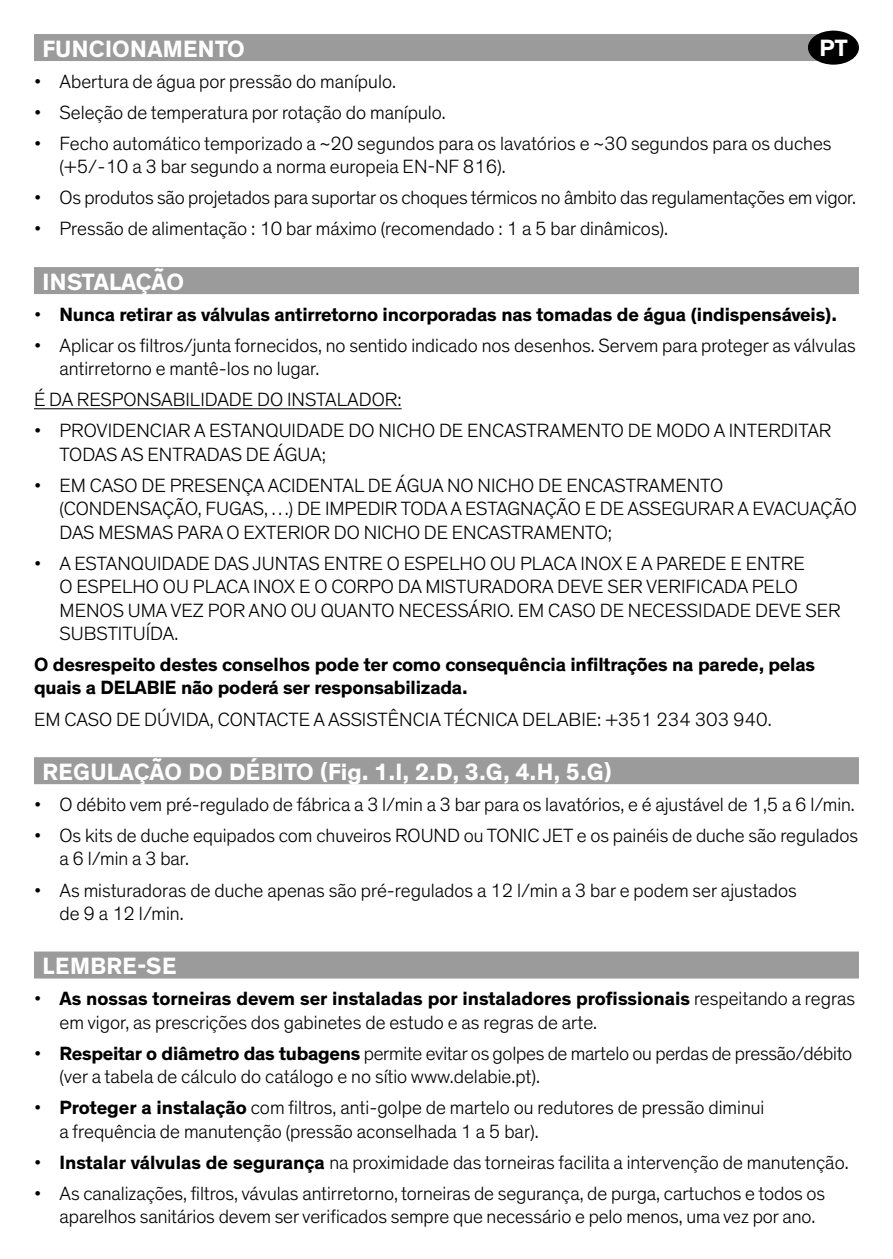
<style>
.page{position:relative;width:893px;height:1259px;background:#fff}
.page>*{position:absolute;margin:0;border:0;box-sizing:border-box;transform-origin:0 0}
.t1{font:700 24px "Theinhardt";letter-spacing:.015em;color:#fff}
.t2{font:700 24px "Theinhardt";letter-spacing:-.005em;color:#fff}
.t3{font:300 19.5px/23.4px "Theinhardt";color:#000}
.t4{font:700 19.5px/23.4px "Theinhardt";letter-spacing:-.01em;color:#000}
.s1{font-weight:300}
.s2{font-weight:700}
</style>
<div class="page">
<div style="left:34px;top:34px;width:808px;height:27px;background:#9b9b9b"></div>
<div style="left:34px;top:267px;width:825px;height:27px;background:#9b9b9b"></div>
<hr style="left:34px;top:408px;width:368px;height:1px;background:#000">
<div style="left:34px;top:757px;width:825px;height:27px;background:#9b9b9b"></div>
<div style="left:34px;top:951px;width:825px;height:27px;background:#9b9b9b"></div>
<div style="left:808px;top:31px;width:51px;height:34px;background:#000;border-radius:50%"></div>
<p class="t1" style="left:820px;top:33px;width:30px">PT</p>
<p class="t1" style="left:43px;top:34px;width:203px">FUNCIONAMENTO</p>
<p class="t3" style="left:34px;top:70px;width:363px">• Abertura de água por pressão do manípulo.</p>
<p class="t3" style="left:34px;top:101px;width:413px">• Seleção de temperatura por rotação do manípulo.</p>
<p class="t3" style="left:60px;top:132px;width:774px;text-indent:-26px">• Fecho automático temporizado a ~20 segundos para os lavatórios e ~30 segundos para os duches (+5/-10 a 3 bar segundo a norma europeia EN-NF 816).</p>
<p class="t3" style="left:34px;top:186px;width:824px">• Os produtos são projetados para suportar os choques térmicos no âmbito das regulamentações em vigor.</p>
<p class="t3" style="left:34px;top:217px;width:635px">• Pressão de alimentação : 10 bar máximo (recomendado : 1 a 5 bar dinâmicos).</p>
<p class="t2" style="left:43px;top:267px;width:143px">INSTALAÇÃO</p>
<p class="t4" style="left:34px;top:303px;width:805px"><span class="s1">•</span> Nunca retirar as válvulas antirretorno incorporadas nas tomadas de água (indispensáveis).</p>
<p class="t3" style="left:60px;top:334px;width:798px;text-indent:-26px">• Aplicar os filtros/junta fornecidos, no sentido indicado nos desenhos. Servem para proteger as válvulas antirretorno e mantê-los no lugar.</p>
<p class="t3" style="left:34px;top:388px;width:369px">É DA RESPONSABILIDADE DO INSTALADOR:</p>
<p class="t3" style="left:60px;top:419px;width:773px;text-indent:-26px">• PROVIDENCIAR A ESTANQUIDADE DO NICHO DE ENCASTRAMENTO DE MODO A INTERDITAR<br>TODAS AS ENTRADAS DE ÁGUA;</p>
<p class="t3" style="left:60px;top:474px;width:799px;text-indent:-26px">• EM CASO DE PRESENÇA ACIDENTAL DE ÁGUA NO NICHO DE ENCASTRAMENTO (CONDENSAÇÃO, FUGAS, …) DE IMPEDIR TODA A ESTAGNAÇÃO E DE ASSEGURAR A EVACUAÇÃO<br>DAS MESMAS PARA O EXTERIOR DO NICHO DE ENCASTRAMENTO;</p>
<p class="t3" style="left:60px;top:552px;width:783px;text-indent:-26px">• A ESTANQUIDADE DAS JUNTAS ENTRE O ESPELHO OU PLACA INOX E A PAREDE E ENTRE<br>O ESPELHO OU PLACA INOX E O CORPO DA MISTURADORA DEVE SER VERIFICADA PELO MENOS UMA VEZ POR ANO OU QUANTO NECESSÁRIO. EM CASO DE NECESSIDADE DEVE SER SUBSTITUÍDA.</p>
<p class="t4" style="left:34px;top:653px;width:783px">O desrespeito destes conselhos pode ter como consequência infiltrações na parede, pelas quais a DELABIE não poderá ser responsabilizada.</p>
<p class="t3" style="left:34px;top:707px;width:739px">EM CASO DE DÚVIDA, CONTACTE A ASSISTÊNCIA TÉCNICA DELABIE: +351 234 303 940.</p>
<p class="t1" style="left:43px;top:757px;width:571px">REGULAÇÃO DO DÉBITO (Fig. 1.I, 2.D, 3.G, 4.H, 5.G)</p>
<p class="t3" style="left:34px;top:793px;width:822px">• O débito vem pré-regulado de fábrica a 3 l/min a 3 bar para os lavatórios, e é ajustável de 1,5 a 6 l/min.</p>
<p class="t3" style="left:60px;top:824px;width:800px;text-indent:-26px">• Os kits de duche equipados com chuveiros ROUND ou TONIC JET e os painéis de duche são regulados a 6 l/min a 3 bar.</p>
<p class="t3" style="left:60px;top:878px;width:739px;text-indent:-26px">• As misturadoras de duche apenas são pré-regulados a 12 l/min a 3 bar e podem ser ajustados de 9 a 12 l/min.</p>
<p class="t1" style="left:43px;top:951px;width:135px">LEMBRE-SE</p>
<p class="t3" style="left:60px;top:987px;width:797px;text-indent:-26px">• <span class="s2">As nossas torneiras devem ser instaladas por instaladores profissionais</span> respeitando a regras em vigor, as prescrições dos gabinetes de estudo e as regras de arte.</p>
<p class="t3" style="left:60px;top:1042px;width:794px;text-indent:-26px">• <span class="s2">Respeitar o diâmetro das tubagens</span> permite evitar os golpes de martelo ou perdas de pressão/débito (ver a tabela de cálculo do catálogo e no sítio www.delabie.pt).</p>
<p class="t3" style="left:60px;top:1096px;width:706px;text-indent:-26px">• <span class="s2">Proteger a instalação</span> com filtros, anti-golpe de martelo ou redutores de pressão diminui a frequência de manutenção (pressão aconselhada 1 a 5 bar).</p>
<p class="t3" style="left:34px;top:1150px;width:816px">• <span class="s2">Instalar válvulas de segurança</span> na proximidade das torneiras facilita a intervenção de manutenção.</p>
<p class="t3" style="left:60px;top:1181px;width:767px;text-indent:-26px">• As canalizações, filtros, vávulas antirretorno, torneiras de segurança, de purga, cartuchos e todos os aparelhos sanitários devem ser verificados sempre que necessário e pelo menos, uma vez por ano.</p>
</div>
